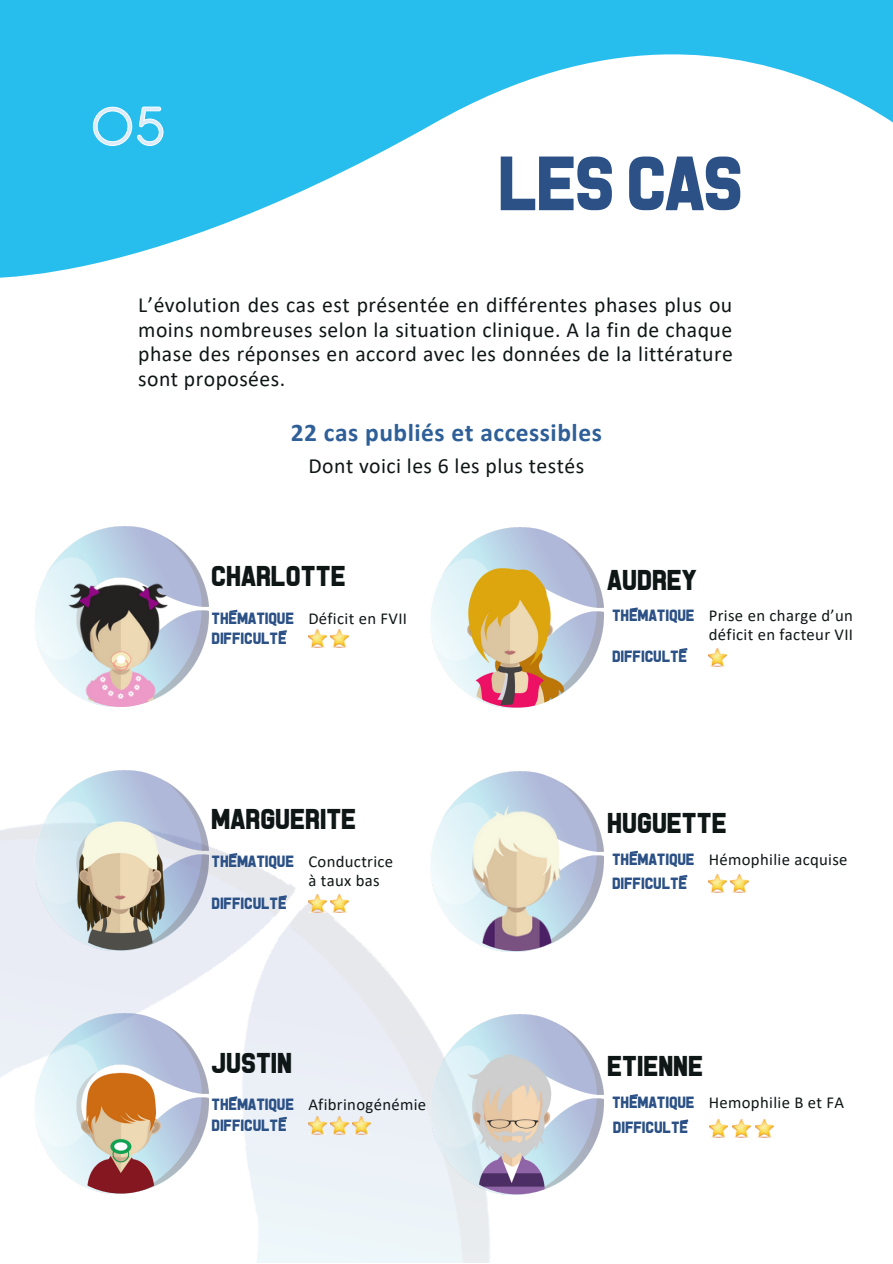
<style>
.page{position:relative;width:893px;height:1264px;background:#fff}
.page>*{position:absolute;margin:0;border:0;box-sizing:border-box;transform-origin:0 0}
.t1{font:78.45px "Piston Pressure";color:#2b5186}
.t2{font:60.15px "Antipasto";color:#dcebf9}
.t3{font:29.4px "Piston Pressure";letter-spacing:.02em;color:#0f1616}
.t4{font:700 25.5px "Calibri";letter-spacing:.02em;color:#2f5f98}
.t5{font:21.75px/24.8px "Calibri";letter-spacing:.02em;color:#0f1616;text-align:justify}
.t6{font:16.65px "Piston Pressure";letter-spacing:.02em;color:#2b5186}
.t7{font:16.65px/19px "Calibri";letter-spacing:.02em;color:#0f1616}
</style>
<div class="page">
<img style="left:0;top:707px;width:527px;height:555px">
<svg style="left:229px;top:609px;width:9px;height:4px"></svg>
<img style="left:431px;top:528px;width:173px;height:179px">
<img style="left:439px;top:553px;width:154px;height:154px;border-radius:50%">
<img style="left:708px;top:648px;width:18px;height:18px">
<svg style="left:629px;top:607px;width:9px;height:4px"></svg>
<img style="left:35px;top:527px;width:173px;height:180px">
<img style="left:48px;top:560px;width:146px;height:147px;border-radius:50%">
<img style="left:308px;top:629px;width:18px;height:18px">
<img style="left:330px;top:629px;width:18px;height:18px">
<svg style="left:278px;top:630px;width:9px;height:4px"></svg>
<svg style="left:679px;top:648px;width:9px;height:4px"></svg>
<svg style="left:227px;top:851px;width:13px;height:7px"></svg>
<img style="left:429px;top:771px;width:175px;height:180px">
<img style="left:439px;top:797px;width:154px;height:154px;border-radius:50%">
<svg style="left:629px;top:850px;width:9px;height:5px"></svg>
<img style="left:34px;top:770px;width:174px;height:180px">
<img style="left:48px;top:804px;width:146px;height:146px;border-radius:50%">
<img style="left:308px;top:894px;width:18px;height:18px">
<img style="left:330px;top:894px;width:18px;height:18px">
<svg style="left:276px;top:893px;width:13px;height:7px"></svg>
<img style="left:708px;top:875px;width:18px;height:17px">
<img style="left:730px;top:875px;width:18px;height:17px">
<svg style="left:679px;top:874px;width:9px;height:5px"></svg>
<svg style="left:227px;top:1094px;width:13px;height:7px"></svg>
<img style="left:429px;top:1014px;width:175px;height:180px">
<img style="left:439px;top:1040px;width:154px;height:154px;border-radius:50%">
<img style="left:709px;top:1119px;width:18px;height:18px">
<svg style="left:629px;top:1094px;width:9px;height:4px"></svg>
<img style="left:34px;top:1013px;width:174px;height:180px">
<img style="left:48px;top:1047px;width:146px;height:146px;border-radius:50%">
<img style="left:308px;top:1116px;width:18px;height:18px">
<img style="left:330px;top:1116px;width:18px;height:18px">
<img style="left:732px;top:1119px;width:18px;height:18px">
<img style="left:353px;top:1116px;width:18px;height:18px">
<img style="left:755px;top:1119px;width:18px;height:18px">
<svg style="left:276px;top:1115px;width:13px;height:6px"></svg>
<svg style="left:680px;top:1119px;width:9px;height:4px"></svg>
<svg style="left:0;top:0;width:892px;height:278px;fill:#27beed"></svg>
<svg style="left:93px;top:107px;width:70px;height:39px"></svg>
<p class="t2" style="left:91px;top:91px;width:76px">05</p>
<p class="t1" style="left:500px;top:144px;width:245px">LES CAS</p>
<p class="t5" style="left:138px;top:294px;width:596px">L’évolution des cas est présentée en différentes phases plus ou moins nombreuses selon la situation clinique. A la fin de chaque phase des réponses en accord avec les données de la littérature sont proposées.</p>
<p class="t4" style="left:291px;top:421px;width:312px">22 cas publiés et accessibles</p>
<p class="t5" style="left:308px;top:455px;width:277px">Dont voici les 6 les plus testés</p>
<p class="t3" style="left:212px;top:561px;width:135px">CHARLOTTE</p>
<p class="t7" style="left:308px;top:610px;width:100px">Déficit en FVII</p>
<p class="t6" style="left:212px;top:609px;width:83px">THEMATIQUE</p>
<p class="t6" style="left:212px;top:630px;width:76px">DIFFICULTE</p>
<p class="t3" style="left:608px;top:565px;width:90px">AUDREY</p>
<p class="t6" style="left:612px;top:607px;width:83px">THEMATIQUE</p>
<p class="t6" style="left:612px;top:648px;width:76px">DIFFICULTE</p>
<p class="t7" style="left:708px;top:607px;width:146px">Prise en charge d’un déficit en facteur VII</p>
<p class="t3" style="left:212px;top:804px;width:146px">MARGUERITE</p>
<p class="t3" style="left:608px;top:808px;width:120px">HUGUETTE</p>
<p class="t6" style="left:212px;top:853px;width:83px">THEMATIQUE</p>
<p class="t6" style="left:212px;top:895px;width:76px">DIFFICULTE</p>
<p class="t7" style="left:308px;top:853px;width:86px">Conductrice</p>
<p class="t7" style="left:708px;top:851px;width:140px">Hémophilie acquise</p>
<p class="t7" style="left:308px;top:872px;width:73px">à taux bas</p>
<p class="t6" style="left:612px;top:850px;width:83px">THEMATIQUE</p>
<p class="t6" style="left:612px;top:874px;width:76px">DIFFICULTE</p>
<p class="t3" style="left:212px;top:1048px;width:82px">JUSTIN</p>
<p class="t3" style="left:608px;top:1051px;width:97px">ETIENNE</p>
<p class="t6" style="left:612px;top:1093px;width:83px">THEMATIQUE</p>
<p class="t6" style="left:212px;top:1096px;width:83px">THEMATIQUE</p>
<p class="t7" style="left:708px;top:1094px;width:137px">Hemophilie B et FA</p>
<p class="t6" style="left:212px;top:1116px;width:76px">DIFFICULTE</p>
<p class="t7" style="left:308px;top:1096px;width:119px">Afibrinogénémie</p>
<p class="t6" style="left:613px;top:1119px;width:76px">DIFFICULTE</p>
</div>
